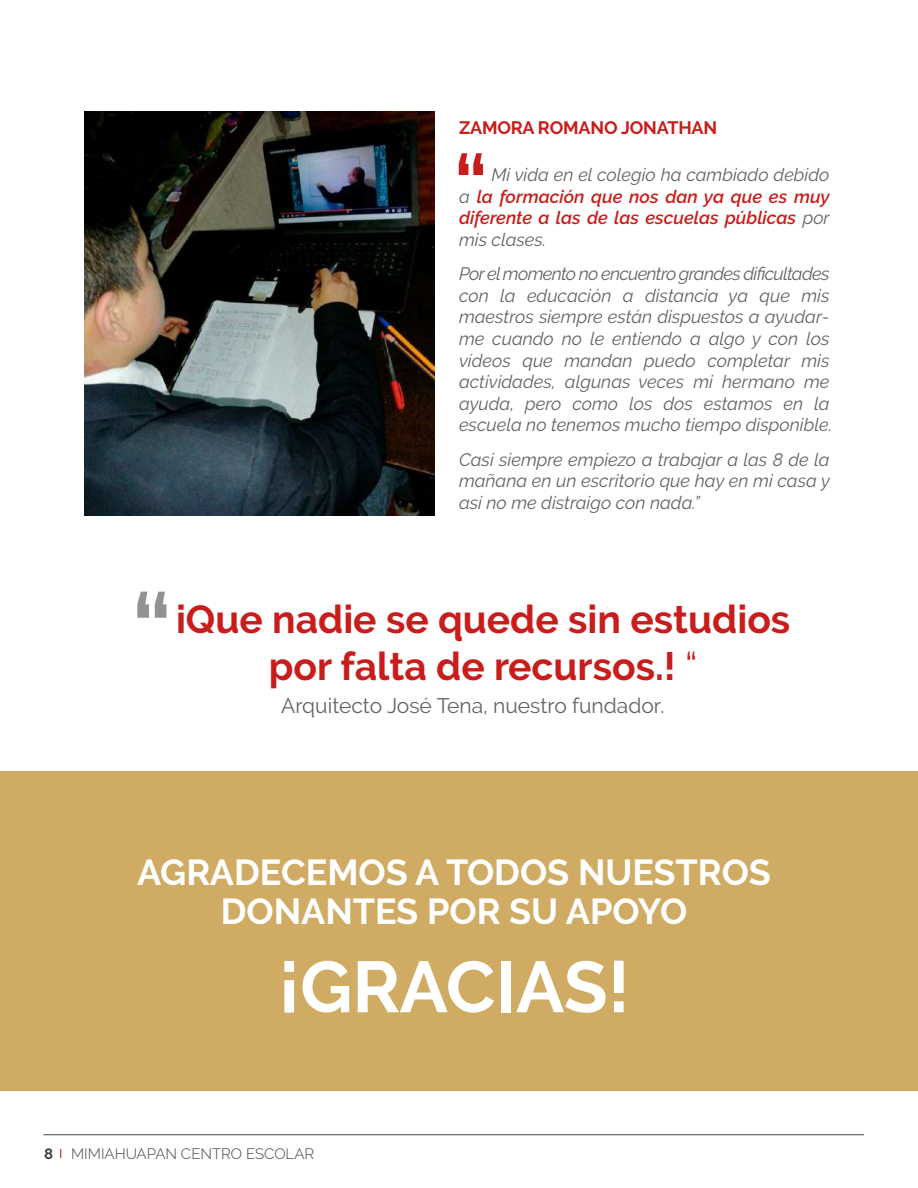
<style>
.page{position:relative;width:918px;height:1188px;background:#fff}
.page>*{position:absolute;margin:0;border:0;box-sizing:border-box;transform-origin:0 0}
.t1{font:600 108px "Raleway";color:#626363}
.t2{font:600 90px "Raleway";color:#c81d1b}
.t3{font:700 72px "Raleway";letter-spacing:-.005em;color:#fff}
.t4{font:700 39px/46.8px "Raleway";color:#c81d1b;text-align:center}
.t5{font:700 36px/38.7px "Raleway";color:#fff;text-align:center}
.t6{font:21px "Raleway";color:#626363}
.t7{font:italic 18px/21.6px "Raleway";color:#626363}
.t8{font:italic 600 18px/21.6px "Raleway";color:#c81d1b;text-align:justify}
.t9{font:700 18px "Raleway";letter-spacing:-.01em;color:#c81d1b}
.t10{font:300 15px "Raleway";color:#454244}
.s1{font-weight:400;color:#626363}
.s2{font-weight:400}
.s3{font-weight:700}
</style>
<div class="page">
<hr style="left:44px;top:1134px;width:820px;height:1px;background:#454244">
<img style="left:84px;top:111px;width:351px;height:405px">
<div style="left:0;top:771px;width:918px;height:319px;background:#d0ab63"></div>
<p class="t9" style="left:459px;top:118px;width:260px">ZAMORA ROMANO JONATHAN</p>
<h2 class="t2" style="left:453px;top:136px;width:36px">“</h2>
<p class="t8" style="left:459px;top:164px;width:372px;text-indent:32px"><span class="s1">Mi vida en el colegio ha cambiado debido a</span> la formación que nos dan ya que es muy diferente a las de las escuelas públicas <span class="s1">por mis clases.</span></p>
<p class="t7" style="left:459px;top:263px;width:375px">Por el momento no encuentro grandes dificultades con la educación a distancia ya que mis maestros siempre están dispuestos a ayudar&shy;me cuando no le entiendo a algo y con los vídeos que mandan puedo completar mis actividades, algunas veces mi hermano me ayuda, pero como los dos estamos en la escuela no tenemos mucho tiempo disponible.</p>
<p class="t7" style="left:459px;top:448px;width:372px;text-align:justify">Casi siempre empiezo a trabajar a las 8 de la mañana en un escritorio que hay en mi casa y así no me distraigo con nada.”</p>
<h1 class="t1" style="left:131px;top:570px;width:43px">“</h1>
<h3 class="t4" style="left:176px;top:596px;width:616px">iQue nadie se quede sin estudios por falta de recursos.! <span class="s2">“</span></h3>
<p class="t6" style="left:281px;top:693px;width:385px">Arquitecto José Tena, nuestro fundador.</p>
<h3 class="t5" style="left:137px;top:854px;width:635px">AGRADECEMOS A TODOS NUESTROS<br>DONANTES POR SU APOYO</h3>
<h3 class="t3" style="left:278px;top:946px;width:353px">¡GRACIAS!</h3>
<p class="t10" style="left:44px;top:1145px;width:272px"><span class="s3">8</span> MIMIAHUAPAN CENTRO ESCOLAR</p>
</div>
